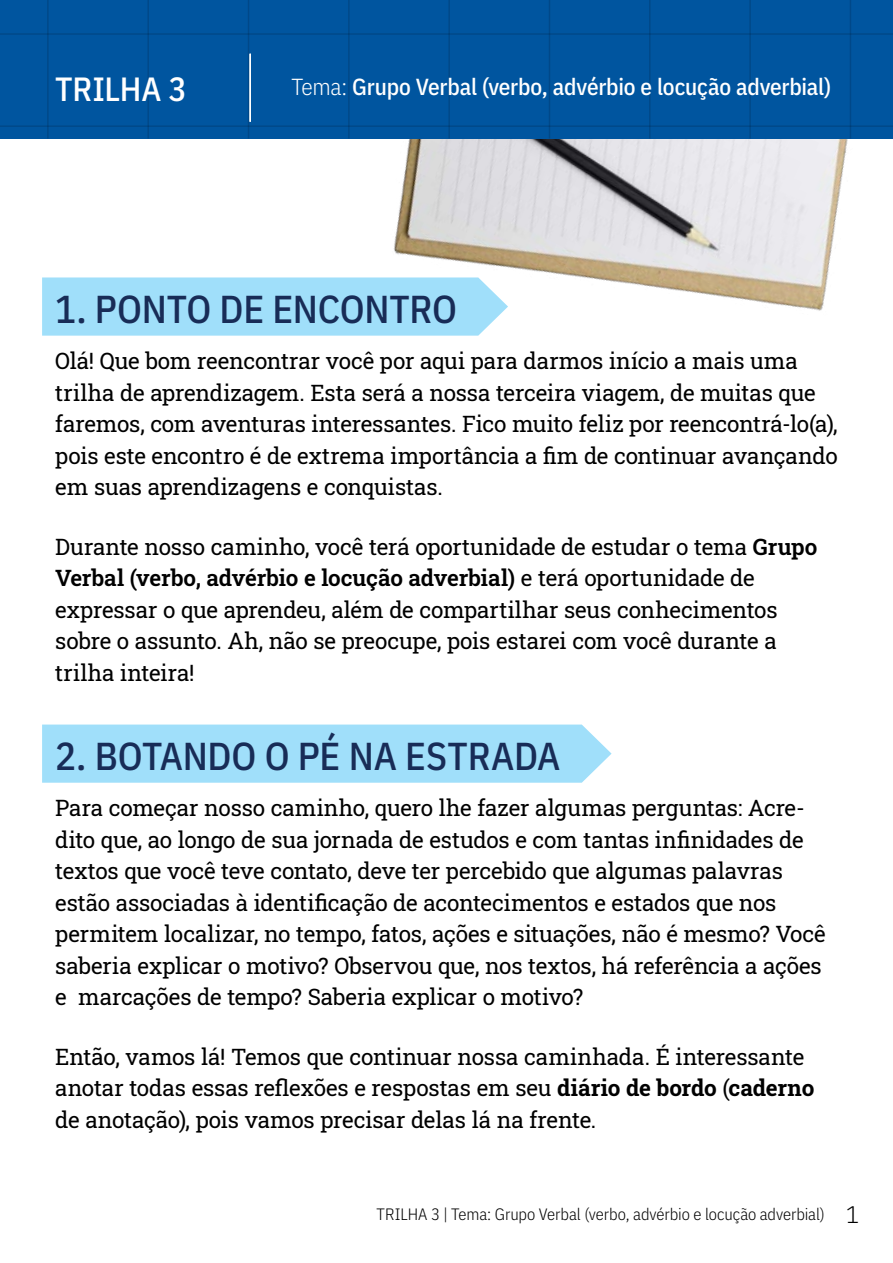
<style>
.page{position:relative;width:893px;height:1263px;background:#fff}
.page>*{position:absolute;margin:0;border:0;box-sizing:border-box;transform-origin:0 0}
.Etapa{font:500 39px "IBM Plex Sans Cond";letter-spacing:-.005em;color:#182c57}
.Trilha{font:500 33.6px "IBM Plex Sans Cond";letter-spacing:-.005em;color:#fff}
.Topo{font:500 23.25px "IBM Plex Sans Cond";letter-spacing:-.01em;color:#fff}
.Texto_normal{font:22.5px/31.5px "Roboto Slab";letter-spacing:-.005em;color:#000}
.t1{font:300 16.5px "IBM Plex Sans Cond";letter-spacing:-.005em;color:#000}
.s1{font-weight:300}
.s2{font-weight:600}
.s3{font-weight:700}
.s4{font-size:24px}
</style>
<div class="page">
<img style="left:276px;top:138px;width:617px;height:173px">
<div style="left:42px;top:277px;width:466px;height:59px;background:#a0dffa"></div>
<div style="left:42px;top:724px;width:570px;height:59px;background:#a0dffa"></div>
<div style="left:0;top:0;width:893px;height:138px;background:#00559f"></div>
<hr style="left:0;top:33px;width:893px;height:2px;background:#6d6e71">
<hr style="left:0;top:125px;width:893px;height:2px;background:#6d6e71">
<hr style="left:850px;top:0;width:1px;height:139px;background:#6d6e71">
<hr style="left:649px;top:0;width:2px;height:139px;background:#6d6e71">
<hr style="left:448px;top:0;width:2px;height:139px;background:#6d6e71">
<hr style="left:47px;top:0;width:2px;height:139px;background:#6d6e71">
<hr style="left:749px;top:0;width:2px;height:139px;background:#6d6e71">
<hr style="left:549px;top:0;width:1px;height:139px;background:#6d6e71">
<hr style="left:348px;top:0;width:2px;height:139px;background:#6d6e71">
<hr style="left:147px;top:0;width:2px;height:139px;background:#6d6e71">
<hr style="left:248px;top:0;width:1px;height:139px;background:#6d6e71">
<hr style="left:249px;top:54px;width:2px;height:68px;background:#fff">
<p class="Trilha" style="left:55px;top:63px;width:133px">TRILHA 3</p>
<p class="Topo" style="left:291px;top:69px;width:541px"><span class="s1">Tema:</span> Grupo Verbal (verbo, advérbio e locução adverbial)</p>
<p class="Etapa" style="left:55px;top:278px;width:403px">1. PONTO DE ENCONTRO</p>
<p class="Texto_normal" style="left:55px;top:345px;width:784px">Olá! Que bom reencontrar você por aqui para darmos início a mais uma trilha de aprendizagem. Esta será a nossa terceira viagem, de muitas que faremos, com aventuras interessantes. Fico muito feliz por reencontrá-lo(a), pois este encontro é de extrema importância a fim de continuar avançando em suas aprendizagens e conquistas.</p>
<p class="Texto_normal" style="left:55px;top:530px;width:764px">Durante nosso caminho, você terá oportunidade de estudar o tema <span class="s2">Grupo Verbal (verbo, advérbio e locução adverbial)</span> e terá oportunidade de expressar o que aprendeu, além de compartilhar seus conhecimentos sobre o assunto. Ah, não se preocupe, pois estarei com você durante a trilha inteira!</p>
<p class="Etapa" style="left:55px;top:725px;width:507px">2. BOTANDO O PÉ NA ESTRADA</p>
<p class="Texto_normal" style="left:55px;top:792px;width:772px">Para começar nosso caminho, quero lhe fazer algumas perguntas: Acre&shy;dito que, ao longo de sua jornada de estudos e com tantas infinidades de textos que você teve contato, deve ter percebido que algumas palavras estão associadas à identificação de acontecimentos e estados que nos permitem localizar, no tempo, fatos, ações e situações, não é mesmo? Você saberia explicar o motivo? Observou que, nos textos, há referência a ações e marcações de tempo? Saberia explicar o motivo?</p>
<p class="Texto_normal" style="left:55px;top:1040px;width:761px">Então, vamos lá! Temos que continuar nossa caminhada. É interessante anotar todas essas reflexões e respostas em seu <span class="s3">diário de bordo</span> (<span class="s3">caderno </span>de anotação), pois vamos precisar delas lá na frente.</p>
<p class="t1" style="left:377px;top:1202px;width:484px">TRILHA 3 | Tema: Grupo Verbal (verbo, advérbio e locução adverbial) <span class="s4">1</span></p>
</div>
